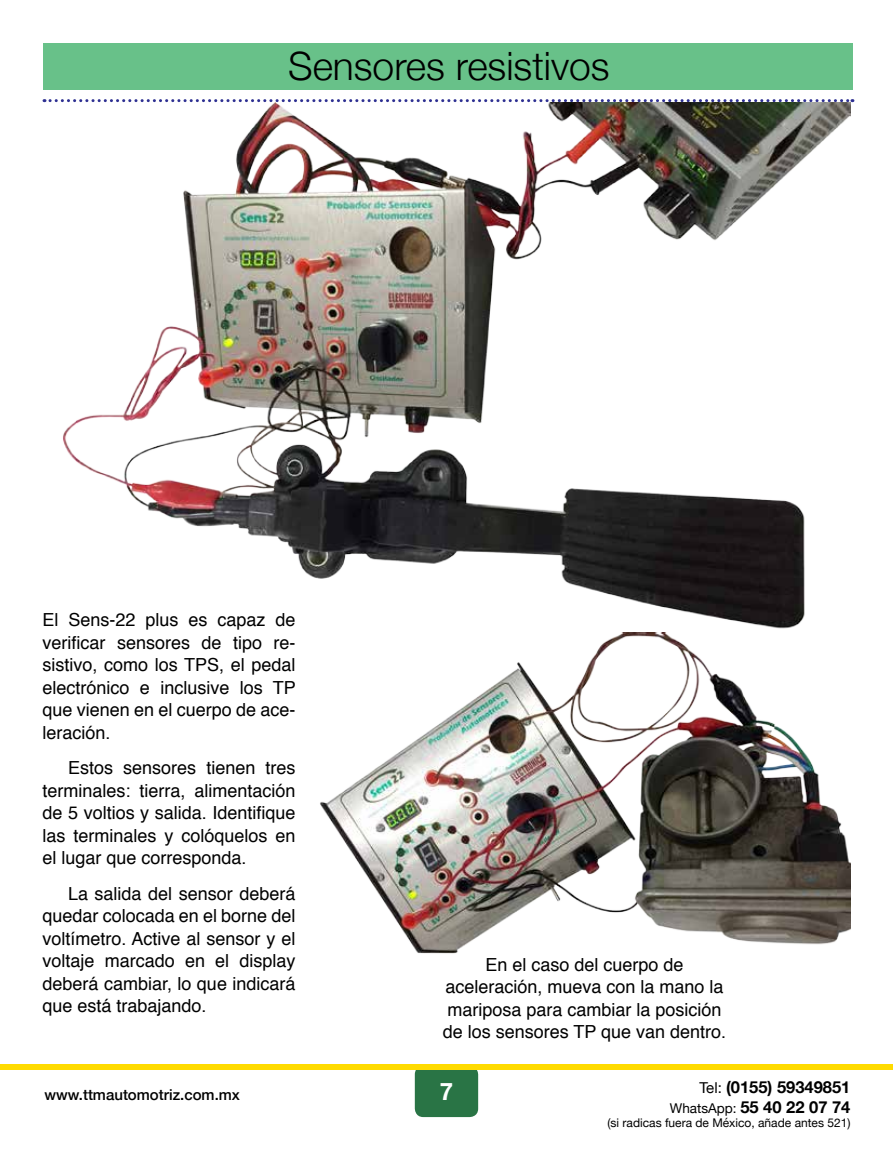
<style>
.page{position:relative;width:893px;height:1149px;background:#fff}
.page>*{position:absolute;margin:0;border:0;box-sizing:border-box;transform-origin:0 0}
.t1{font:300 39px "Helvetica Neue";color:#000}
.t2{font:700 24px "Helvetica Neue";color:#fff}
.t3{font:18px/22.5px "Helvetica";color:#000;text-align:justify}
.t4{font:700 16.5px/19.8px "Helvetica Neue";color:#000;text-align:right}
.t5{font:500 15px "Helvetica Neue";color:#000}
.t6{font:12px "Helvetica Neue";color:#000}
.s1{font-weight:400;font-size:15px}
.s2{font-weight:400;font-size:13.5px}
</style>
<div class="page">
<div style="left:415px;top:1065px;width:63px;height:51px;background:#297445;border-radius:9px"></div>
<div style="left:0;top:1063px;width:893px;height:6px;background:#ffdb00"></div>
<img style="left:320px;top:632px;width:530px;height:322px">
<div style="left:43px;top:43px;width:810px;height:47px;background:#68c189"></div>
<svg style="left:44px;top:99px;width:809px;height:3px"></svg>
<img style="left:56px;top:102px;width:794px;height:527px">
<h1 class="t1" style="left:288px;top:35px;width:323px">Sensores resistivos</h1>
<p class="t3" style="left:43px;top:609px;width:255px">El Sens-22 plus es capaz de verificar sensores de tipo re&shy;sistivo, como los TPS, el pedal electrónico e inclusive los TP que vienen en el cuerpo de ace&shy;leración.</p>
<p class="t3" style="left:43px;top:757px;width:255px;text-indent:26px">Estos sensores tienen tres terminales: tierra, alimentación de 5 voltios y salida. Identifique las terminales y colóquelos en el lugar que corresponda.</p>
<p class="t3" style="left:43px;top:882px;width:254px;text-indent:26px">La salida del sensor deberá quedar colocada en el borne del voltímetro. Active al sensor y el voltaje marcado en el display deberá cambiar, lo que indicará que está trabajando.</p>
<p class="t3" style="left:443px;top:953px;width:285px;text-align:center">En el caso del cuerpo de aceleración, mueva con la mano la mariposa para cambiar la posición de los sensores TP que van dentro.</p>
<p class="t5" style="left:45px;top:1081px;width:197px">www.ttmautomotriz.com.mx</p>
<p class="t4" style="left:670px;top:1076px;width:182px"><span class="s1">Tel:</span> (0155) 59349851<br><span class="s2">WhatsApp:</span> 55 40 22 07 74</p>
<p class="t6" style="left:607px;top:1113px;width:244px">(si radicas fuera de México, añade antes 521)</p>
<h2 class="t2" style="left:440px;top:1072px;width:15px">7</h2>
</div>
